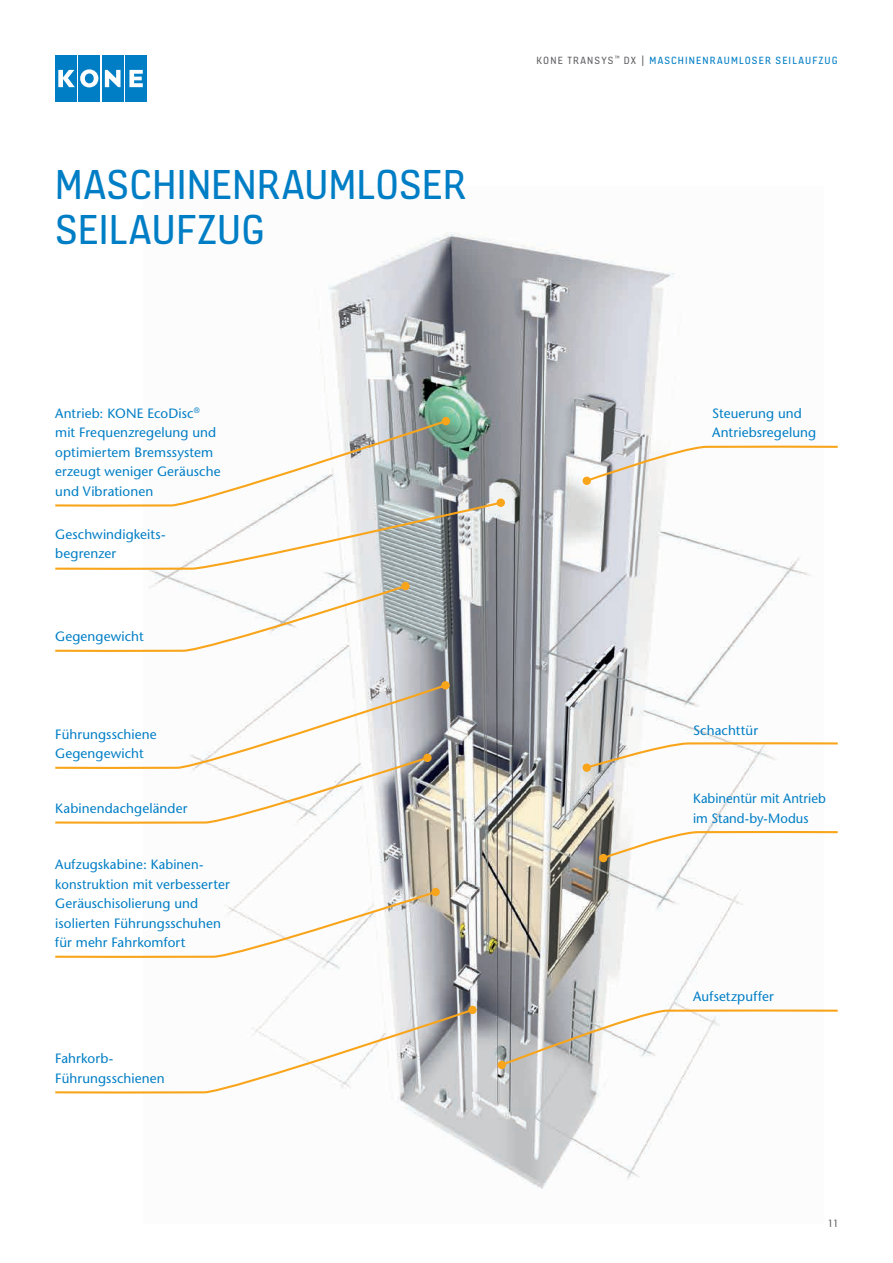
<style>
.page{position:relative;width:893px;height:1263px;background:#fff}
.page>*{position:absolute;margin:0;border:0;box-sizing:border-box;transform-origin:0 0}
.t1{font:45px/45px "KONE Information";color:#007ec5}
.t2{font:500 13.5px/19.5px "Stone Sans Std";letter-spacing:.01em;color:#007ec5}
.t3{font:11.25px "KONE Information";letter-spacing:.1em;color:#007ec5}
.t4{font:11.25px "KONE Information";color:#636366}
.s1{color:#636366}
</style>
<div class="page">
<img style="left:150px;top:232px;width:661px;height:957px">
<svg style="left:585px;top:741px;width:253px;height:29px"></svg>
<div style="left:583px;top:763px;width:8px;height:9px;background:#f9a51b;border-radius:50%"></div>
<svg style="left:601px;top:830px;width:237px;height:30px"></svg>
<div style="left:599px;top:854px;width:8px;height:8px;background:#f9a51b;border-radius:50%"></div>
<svg style="left:585px;top:444px;width:253px;height:39px"></svg>
<div style="left:583px;top:477px;width:8px;height:8px;background:#f9a51b;border-radius:50%"></div>
<svg style="left:500px;top:1008px;width:338px;height:59px"></svg>
<div style="left:497px;top:1061px;width:9px;height:8px;background:#f9a51b;border-radius:50%"></div>
<svg style="left:497px;top:498px;width:8px;height:9px"></svg>
<svg style="left:55px;top:890px;width:383px;height:69px"></svg>
<div style="left:431px;top:888px;width:9px;height:8px;background:#f9a51b;border-radius:50%"></div>
<svg style="left:55px;top:584px;width:353px;height:69px"></svg>
<div style="left:401px;top:582px;width:9px;height:8px;background:#f9a51b;border-radius:50%"></div>
<svg style="left:55px;top:1008px;width:420px;height:87px"></svg>
<div style="left:468px;top:1006px;width:9px;height:8px;background:#f9a51b;border-radius:50%"></div>
<svg style="left:55px;top:683px;width:393px;height:142px"></svg>
<div style="left:441px;top:681px;width:9px;height:8px;background:#f9a51b;border-radius:50%"></div>
<svg style="left:55px;top:419px;width:448px;height:152px"></svg>
<div style="left:442px;top:417px;width:8px;height:8px;background:#f9a51b;border-radius:50%"></div>
<div style="left:55px;top:55px;width:22px;height:47px;background:#007ec5"></div>
<div style="left:102px;top:55px;width:21px;height:47px;background:#007ec5"></div>
<svg style="left:105px;top:70px;width:15px;height:17px"></svg>
<div style="left:79px;top:55px;width:21px;height:47px;background:#007ec5"></div>
<svg style="left:58px;top:69px;width:40px;height:18px"></svg>
<div style="left:125px;top:55px;width:22px;height:47px;background:#007ec5"></div>
<svg style="left:129px;top:70px;width:14px;height:17px"></svg>
<h1 class="t1" style="left:55px;top:160px;width:412px">MASCHINENRAUMLOSER<br>SEILAUFZUG</h1>
<p class="t2" style="left:55px;top:403px;width:167px">Antrieb: KONE EcoDisc<sup>® </sup>mit Frequenz regelung und optimier tem Brems system erzeugt weniger Geräusche und Vibrationen</p>
<p class="t2" style="left:55px;top:524px;width:112px">Geschwindigkeits&shy;begrenzer</p>
<p class="t2" style="left:55px;top:626px;width:90px">Gegengewicht</p>
<p class="t2" style="left:55px;top:724px;width:103px">Führungsschiene<br>Gegengewicht</p>
<p class="t2" style="left:55px;top:798px;width:134px">Kabinendachgeländer</p>
<p class="t2" style="left:55px;top:855px;width:176px">Aufzugskabine: Kabinen - konstruk tion mit verbesserter<br>Geräuschisolierung und isolier ten Führungs schuhen für mehr Fahrkomfort</p>
<p class="t2" style="left:55px;top:1049px;width:111px">Fahrkorb-<br>Führungsschienen</p>
<p class="t3" style="left:537px;top:53px;width:303px"><span class="s1">KONE TRANSYS</span><sup>™</sup> <span class="s1">DX |</span> MASCHINENRAUMLOSER SEILAUFZUG</p>
<p class="t2" style="left:712px;top:403px;width:105px">Steuerung und<br>Antriebsregelung</p>
<p class="t2" style="left:693px;top:720px;width:66px">Schachttür</p>
<p class="t2" style="left:693px;top:789px;width:134px">Kabinentür mit Antrieb im Stand-by-Modus</p>
<p class="t2" style="left:693px;top:987px;width:82px">Aufsetzpuffer</p>
<p class="t4" style="left:828px;top:1216px;width:11px">11</p>
</div>
